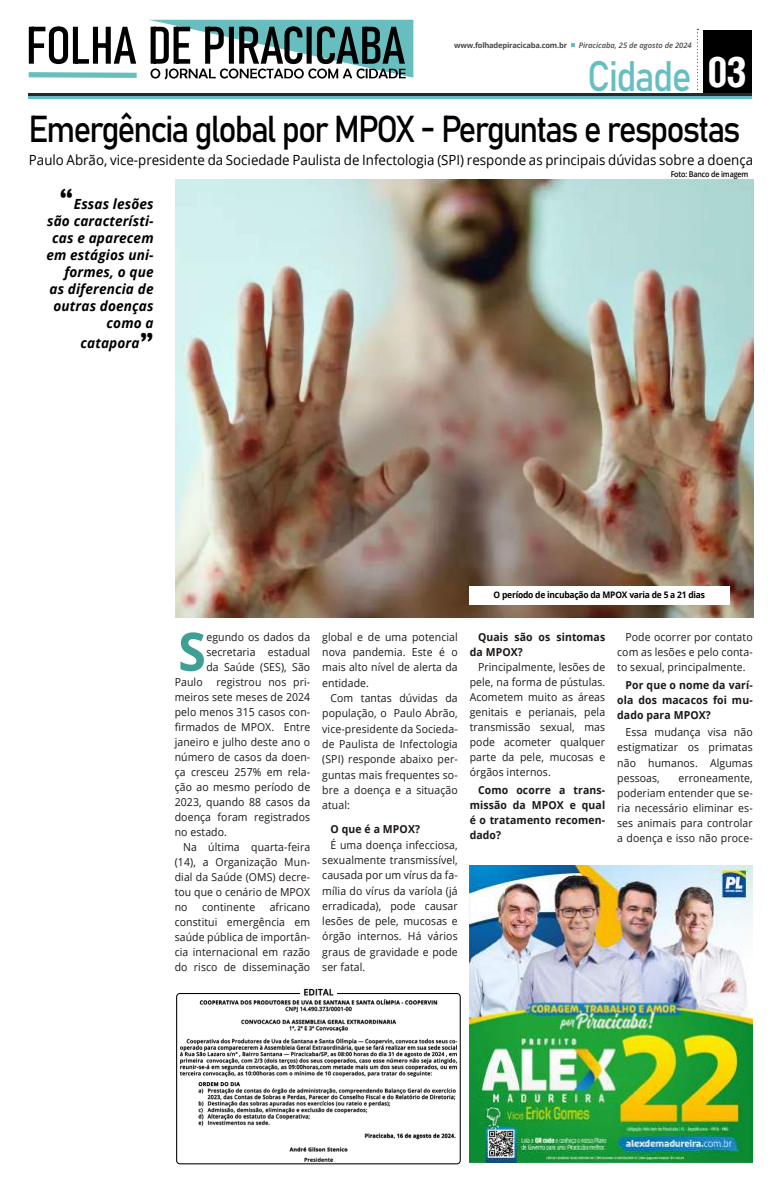
<style>
.page{position:relative;width:780px;height:1191px;background:#fff}
.page>*{position:absolute;margin:0;border:0;box-sizing:border-box;transform-origin:0 0}
.t1{font:700 53px "Open Sans";color:#3e9f94;scale:.95 1}
.t2{font:42.1px "Bahnschrift";letter-spacing:-.045em;color:#67bec0;scale:.89 1}
.t3{font:37px "Bahnschrift";letter-spacing:-.06em;color:#000;scale:.91 1}
.t4{font:italic 700 14px/17px "Open Sans";letter-spacing:.01em;color:#000;text-align:right}
.t5{font:14px "Open Sans";color:#000;scale:.95 1}
.t6{font:11px/15px "Open Sans";letter-spacing:.01em;color:#1b1715;text-align:justify;scale:.95 1}
.t7{font:700 11px/15px "Open Sans";letter-spacing:.01em;color:#1b1715;text-align:justify;scale:.95 1}
.t8{font:700 9px "Open Sans";letter-spacing:-.025em;color:#000;scale:.94 1}
.t9{font:600 8px "Open Sans";letter-spacing:-.025em;color:#000;scale:.9 1}
.t10{font:700 7.6px "Open Sans";letter-spacing:-.025em;color:#4a4948}
.t11{font:italic 600 7.6px "Open Sans";color:#4a4948}
.s1{font-family:"Arena Condensed";font-weight:700;font-size:40.6px;color:#fff}
.s2{font-family:"Britannic";font-style:normal;font-size:30px}
</style>
<div class="page">
<div style="left:703px;top:31px;width:48px;height:64px;background:#000"></div>
<hr style="left:28px;top:97px;width:723px;height:2px;background:#67bec0">
<hr style="left:28px;top:93px;width:723px;height:3px;background:#2c2824">
<svg style="left:697px;top:29px;width:1px;height:61px"></svg>
<svg style="left:28px;top:20px;width:385px;height:59px"></svg>
<img style="left:175px;top:180px;width:578px;height:437px">
<div style="left:469px;top:586px;width:260px;height:19px;background:#fff"></div>
<img style="left:469px;top:866px;width:283px;height:296px">
<img style="left:477px;top:1101px;width:31px;height:32px">
<img style="left:178px;top:1164px;width:281px;height:1px">
<img style="left:176px;top:993px;width:285px;height:171px">
<img style="left:300px;top:988px;width:37px;height:9px">
<p class="t10" style="left:454px;top:40px;width:114px">www.folhadepiracicaba.com.br</p>
<p class="t11" style="left:578px;top:40px;width:114px">Piracicaba, 25 de agosto de 2024</p>
<h2 class="t2" style="left:587px;top:44px;width:181px">Cidade <span class="s1">03</span></h2>
<h3 class="t3" style="left:28px;top:101px;width:784px">Emergência global por MPOX - Perguntas e respostas</h3>
<p class="t5" style="left:29px;top:150px;width:763px">Paulo Abrão, vice-presidente da Sociedade Paulista de Infectologia (SPI) responde as principais dúvidas sobre a doença</p>
<p class="t4" style="left:46px;top:195px;width:109px"><span class="s2">“</span>Essas lesões são característi&shy;cas e aparecem em estágios uni&shy;formes, o que as diferencia de outras doenças como a</p>
<p class="t4" style="left:80px;top:334px;width:75px">catapora<span class="s2">”</span></p>
<p class="t9" style="left:670px;top:168px;width:88px">Foto: Banco de imagem</p>
<p class="t8" style="left:493px;top:588px;width:226px">O período de incubação da MPOX varia de 5 a 21 dias</p>
<h1 class="t1" style="left:178px;top:614px;width:31px">S</h1>
<p class="t6" style="left:206px;top:629px;width:111px">egundo os dados da secretaria estadual da Saúde (SES), São</p>
<p class="t6" style="left:175px;top:674px;width:31px">Paulo</p>
<p class="t6" style="left:175px;top:674px;width:144px;text-indent:42px">registrou nos pri&shy;meiros sete meses de 2024 pelo menos 315 casos con&shy;firmados de MPOX. Entre janeiro e julho deste ano o número de casos da doen&shy;ça cresceu 257% em rela&shy;ção ao mesmo período de 2023, quando 88 casos da doença foram registrados no estado.</p>
<p class="t6" style="left:175px;top:839px;width:144px;text-indent:8px">Na última quarta-feira (14), a Organização Mun&shy;dial da Saúde (OMS) decre&shy;tou que o cenário de MPOX no</p>
<p class="t6" style="left:175px;top:899px;width:144px;text-indent:95px">africano constitui emergência em saúde pública de importân&shy;cia internacional em razão do risco de disseminação</p>
<p class="t6" style="left:202px;top:899px;width:58px">continente</p>
<p class="t6" style="left:322px;top:629px;width:144px;line-height:15.3px">global e de uma potencial nova pandemia. Este é o mais alto nível de alerta da entidade.</p>
<p class="t6" style="left:322px;top:690px;width:144px;line-height:15.3px;text-indent:8px">Com tantas dúvidas da população, o Paulo Abrão, vice-presidente da Socieda&shy;de Paulista de Infectologia (SPI) responde abaixo per&shy;guntas mais frequentes so&shy;bre a doença e a situação atual:</p>
<p class="t7" style="left:330px;top:821px;width:96px">O que é a MPOX?</p>
<p class="t6" style="left:322px;top:836px;width:144px;line-height:15.3px;text-indent:8px">É uma doença infecciosa, sexualmente transmissível, causada por um vírus da fa&shy;mília do vírus da varíola (já erradicada), pode causar lesões de pele, mucosas e órgão internos. Há vários graus de gravidade e pode ser fatal.</p>
<p class="t7" style="left:469px;top:629px;width:144px;text-indent:8px">Quais são os sintomas da MPOX?</p>
<p class="t6" style="left:469px;top:659px;width:144px;text-indent:8px">Principalmente, lesões de pele, na forma de pústulas.<br>Acometem muito as áreas genitais e perianais, pela transmissão sexual, mas pode acometer qualquer parte da pele, mucosas e órgãos internos.</p>
<p class="t7" style="left:469px;top:782px;width:144px;text-indent:8px">Como ocorre a trans&shy;missão da MPOX e qual é o tratamento recomen&shy;dado?</p>
<p class="t6" style="left:617px;top:629px;width:144px;text-indent:8px">Pode ocorrer por contato com as lesões e pelo conta&shy;to sexual, principalmente.</p>
<p class="t7" style="left:617px;top:677px;width:144px;text-indent:8px">Por que o nome da varí&shy;ola dos macacos foi mu&shy;dado para MPOX?</p>
<p class="t6" style="left:617px;top:724px;width:144px;text-indent:8px">Essa mudança visa não estigmatizar os primatas não humanos. Algumas pessoas,</p>
<p class="t6" style="left:617px;top:769px;width:144px;text-indent:61px">erroneamente, poderiam entender que se&shy;ria necessário eliminar es&shy;ses animais para controlar a doença e isso não proce-</p>
</div>
